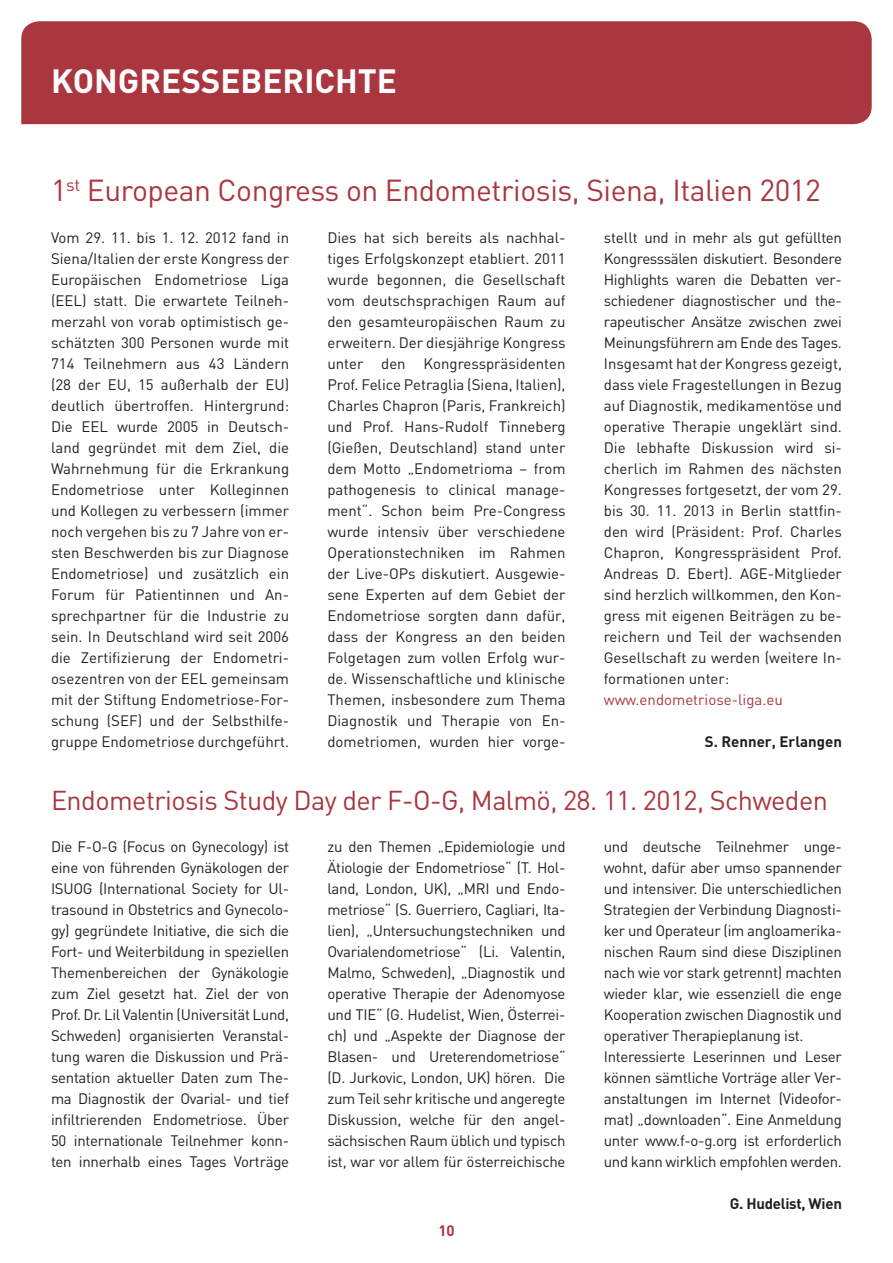
<style>
.page{position:relative;width:893px;height:1263px;background:#fff}
.page>*{position:absolute;margin:0;border:0;box-sizing:border-box;transform-origin:0 0}
.t1{font:700 33.3px "DIN";color:#fff}
.t2{font:30px "DIN";letter-spacing:-.015em;color:#aa3640}
.t3{font:27px "DIN";letter-spacing:-.02em;color:#aa3640}
.t4{font:15px/21px "DIN";letter-spacing:-.02em;color:#231f20;text-align:justify}
.t5{font:15px "DIN";color:#aa3640}
.t6{font:700 15px "DIN";color:#231f20}
.t7{font:700 15px "DIN";letter-spacing:-.02em;color:#231f20}
.t8{font:700 15px "DIN";color:#aa3640}
</style>
<div class="page">
<div style="left:21px;top:21px;width:851px;height:103px;background:#aa3640"></div>
<h1 class="t1" style="left:51px;top:59px;width:64px">Kongresseberi</h1>
<h1 class="t1" style="left:315px;top:59px;width:63px">chte</h1>
<h2 class="t2" style="left:51px;top:171px;width:771px">1<sup>st</sup> European Congress on Endometriosis, Siena, Italien 2012</h2>
<p class="t4" style="left:51px;top:227px;width:240px">Vom 29. 11. bis 1. 12. 2012 fand in Siena/Italien der erste Kongress der Europäischen Endometriose Liga (EEL) statt. Die erwartete Teilneh&shy;merzahl von vorab optimistisch ge&shy;schätzten 300 Personen wurde mit 714 Teilnehmern aus 43 Ländern (28 der EU, 15 außerhalb der EU) deutlich übertroffen. Hintergrund:<br>Die EEL wurde 2005 in Deutsch&shy;land gegründet mit dem Ziel, die Wahrnehmung für die Erkrankung Endometriose unter Kolleginnen und Kollegen zu verbessern (immer noch vergehen bis zu 7 Jahre von er&shy;sten Beschwerden bis zur Diagnose Endometriose) und zusätzlich ein Forum für Patientinnen und An&shy;sprechpartner für die Industrie zu sein. In Deutschland wird seit 2006 die Zertifizierung der Endometri&shy;osezentren von der EEL gemeinsam mit der Stiftung Endometriose-For&shy;schung (SEF) und der Selbsthilfe&shy;gruppe Endometriose durchgeführt.</p>
<p class="t4" style="left:327px;top:227px;width:240px">Dies hat sich bereits als nachhal&shy;tiges Erfolgskonzept etabliert. 2011 wurde begonnen, die Gesellschaft vom deutschsprachigen Raum auf den gesamteuropäischen Raum zu erweitern. Der diesjährige Kongress unter den Kongresspräsidenten Prof. Felice Petraglia (Siena, Italien), Charles Chapron (Paris, Frankreich) und Prof. Hans-Rudolf Tinneberg (Gießen, Deutschland) stand unter dem Motto „Endometrioma – from pathogenesis to clinical manage&shy;ment“. Schon beim Pre-Congress wurde intensiv über verschiedene Operationstechniken im Rahmen der Live-OPs diskutiert. Ausgewie&shy;sene Experten auf dem Gebiet der Endometriose sorgten dann dafür, dass der Kongress an den beiden Folgetagen zum vollen Erfolg wur&shy;de. Wissenschaftliche und klinische Themen, insbesondere zum Thema Diagnostik und Therapie von En&shy;dometriomen, wurden hier vorge-</p>
<p class="t4" style="left:604px;top:227px;width:240px">stellt und in mehr als gut gefüllten Kongresssälen diskutiert. Besondere Highlights waren die Debatten ver&shy;schiedener diagnostischer und the&shy;rapeutischer Ansätze zwischen zwei Meinungsführern am Ende des Tages.<br>Insgesamt hat der Kongress gezeigt, dass viele Fragestellungen in Bezug auf Diagnostik, medikamentöse und operative Therapie ungeklärt sind.<br>Die lebhafte Diskussion wird si&shy;cherlich im Rahmen des nächsten Kongresses fortgesetzt, der vom 29. bis 30. 11. 2013 in Berlin stattfin&shy;den wird (Präsident: Prof. Charles Chapron, Kongresspräsident Prof.<br>Andreas D. Ebert). AGE-Mitglieder sind herzlich willkommen, den Kon&shy;gress mit eigenen Beiträgen zu be&shy;reichern und Teil der wachsenden Gesellschaft zu werden (weitere In&shy;formationen unter:</p>
<p class="t5" style="left:604px;top:690px;width:180px">www.endometriose-liga.eu</p>
<p class="t6" style="left:705px;top:732px;width:139px">S. Renner, Erlangen</p>
<h3 class="t3" style="left:51px;top:783px;width:778px">Endometriosis Study Day der F-O-G, Malmö, 28. 11. 2012, Schweden</h3>
<p class="t4" style="left:51px;top:836px;width:240px">Die F-O-G (Focus on Gynecology) ist eine von führenden Gynäkologen der ISUOG (International Society for Ul&shy;trasound in Obstetrics and Gynecolo&shy;gy) gegründete Initiative, die sich die Fort- und Weiterbildung in speziellen Themenbereichen der Gynäkologie zum Ziel gesetzt hat. Ziel der von Prof. Dr. Lil Valentin (Universität Lund, Schweden) organisierten Veranstal&shy;tung waren die Diskussion und Prä&shy;sentation aktueller Daten zum The&shy;ma Diagnostik der Ovarial- und tief infiltrierenden Endometriose. Über 50 internationale Teilnehmer konn&shy;ten innerhalb eines Tages Vorträge</p>
<p class="t4" style="left:327px;top:836px;width:240px">zu den Themen „Epidemiologie und Ätiologie der Endometriose“ (T. Hol&shy;land, London, UK), „MRI und Endo&shy;metriose“ (S. Guerriero, Cagliari, Ita&shy;lien), „Untersuchungstechniken und Ovarialendometriose“ (Li. Valentin, Malmo, Schweden), „Diagnostik und operative Therapie der Adenomyose und TIE“ (G. Hudelist, Wien, Österrei&shy;ch) und „Aspekte der Diagnose der Blasen- und Ureterendometriose“ (D. Jurkovic, London, UK) hören. Die zum Teil sehr kritische und angeregte Diskussion, welche für den angel&shy;sächsischen Raum üblich und typisch ist, war vor allem für österreichische</p>
<p class="t4" style="left:604px;top:836px;width:240px;text-align:left">und deutsche Teilnehmer unge&shy;wohnt, dafür aber umso spannender und intensiver. Die unterschiedlichen Strategien der Verbindung Diagnosti&shy;ker und Operateur (im angloamerika&shy;nischen Raum sind diese Disziplinen nach wie vor stark getrennt) machten wieder klar, wie essenziell die enge Kooperation zwischen Diagnostik und operativer Therapieplanung ist.<br>Interessierte Leserinnen und Leser können sämtliche Vorträge aller Ver&shy;anstaltungen im Internet (Videofor&shy;mat) „downloaden“. Eine Anmeldung unter www.f-o-g.org ist erforderlich und kann wirklich empfohlen werden.</p>
<p class="t7" style="left:730px;top:1194px;width:114px">G. H udelist, Wien</p>
<p class="t8" style="left:438px;top:1220px;width:18px">10</p>
</div>
